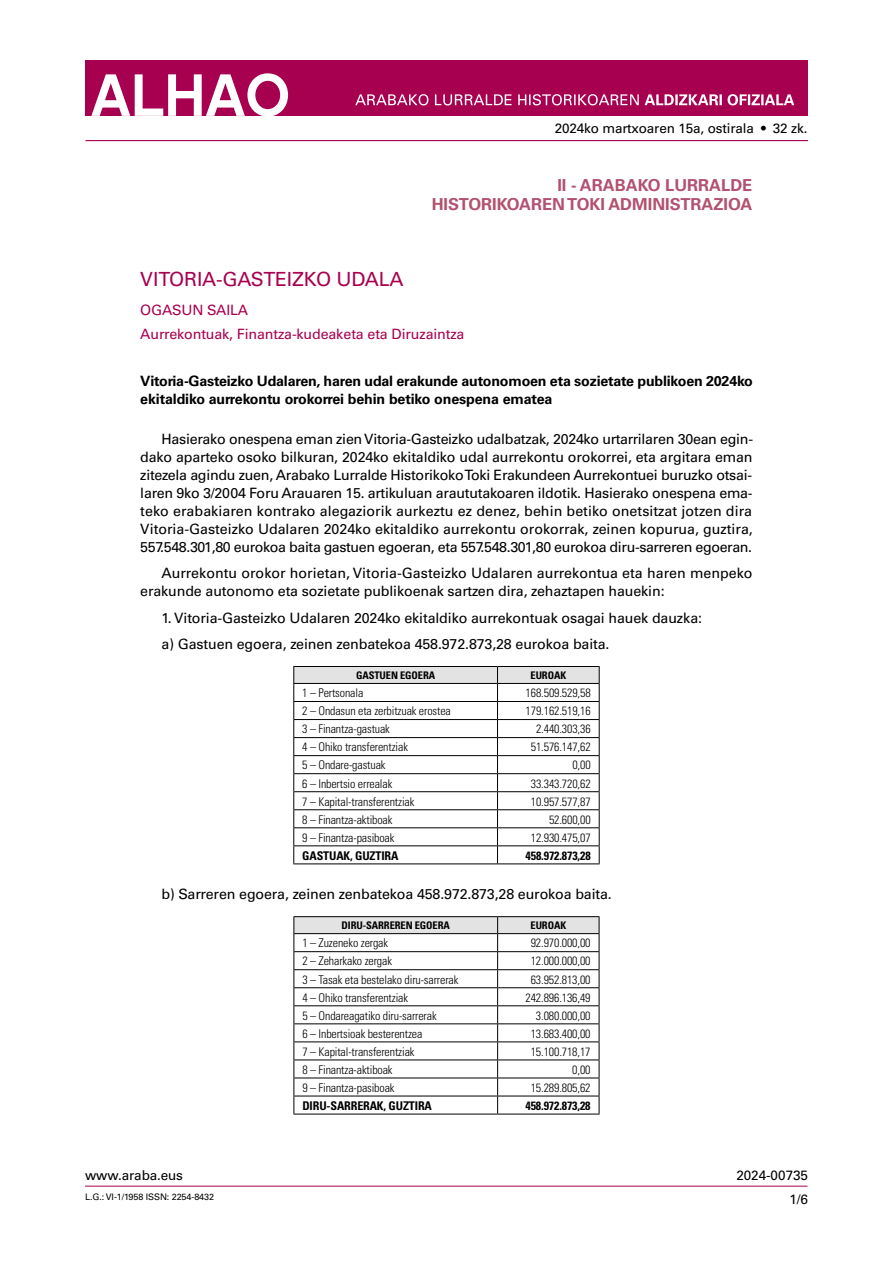
<style>
.page{position:relative;width:893px;height:1263px;background:#fff}
.page>*{position:absolute;margin:0;border:0;box-sizing:border-box;transform-origin:0 0}
.t1{font:19.5px "Univers LT Std";letter-spacing:-.01em;color:#a80050}
.t2{font:700 16.5px/19.8px "Univers LT Std";color:#b25170;text-align:right}
.t3{font:14.25px/18px "Univers LT Std";letter-spacing:-.01em;color:#000}
.t4{font:700 14.25px/18px "Univers LT Std";letter-spacing:-.015em;color:#000}
.t5{font:14.25px/24px "Univers LT Std";letter-spacing:-.01em;color:#a80050}
.t6{font:13.5px "Univers LT Std";letter-spacing:-.01em;color:#000}
.t7{font:300 condensed 12px "Univers LT Std";letter-spacing:-.01em;color:#000}
.t8{font:700 condensed 12px "Univers LT Std";letter-spacing:-.01em;color:#000}
.t9{font:700 condensed 10.5px "Univers LT Std";letter-spacing:-.01em;color:#000}
.t10{font:9px "Univers LT Std";letter-spacing:-.01em;color:#000}
</style>
<div class="page">
<hr style="left:85px;top:1186px;width:722px;height:1px;background:#a80050">
<div style="left:85px;top:60px;width:723px;height:55px;background:#a80050"></div>
<hr style="left:85px;top:140px;width:723px;height:1px;background:#a80050">
<svg style="left:91px;top:73px;width:197px;height:43px"></svg>
<svg style="left:355px;top:94px;width:439px;height:11px"></svg>
<svg style="left:293px;top:666px;width:307px;height:197px"></svg>
<hr style="left:293px;top:863px;width:204px;height:1px;background:#000">
<hr style="left:497px;top:863px;width:103px;height:1px;background:#000">
<hr style="left:293px;top:916px;width:205px;height:1px;background:#000">
<hr style="left:498px;top:916px;width:101px;height:1px;background:#000">
<svg style="left:293px;top:917px;width:307px;height:197px"></svg>
<hr style="left:293px;top:1114px;width:205px;height:1px;background:#000">
<hr style="left:498px;top:1114px;width:101px;height:1px;background:#000">
<p class="t6" style="left:555px;top:121px;width:254px">2024ko martxoaren 15a, ostirala • 32 zk.</p>
<p class="t2" style="left:432px;top:175px;width:322px">II - ARABAKO LURRALDE<br>HISTORIKOAREN TOKI ADMINISTRAZIOA</p>
<h1 class="t1" style="left:140px;top:268px;width:265px">VITORIA-GASTEIZKO UDALA</h1>
<p class="t5" style="left:140px;top:298px;width:326px">OGASUN SAILA<br>Aurrekontuak, Finantza-kudeaketa eta Diruzaintza</p>
<p class="t4" style="left:140px;top:372px;width:614px">Vitoria-Gasteizko Udalaren, haren udal erakunde autonomoen eta sozietate publikoen 2024ko ekitaldiko aurrekontu orokorrei behin betiko onespena ematea</p>
<p class="t3" style="left:140px;top:430px;width:614px;text-align:justify;text-indent:21px">Hasierako onespena eman zien Vitoria-Gasteizko udalbatzak, 2024ko urtarrilaren 30ean egin&shy;dako aparteko osoko bilkuran, 2024ko ekitaldiko udal aurrekontu orokorrei, eta argitara eman zitezela agindu zuen, Arabako Lurralde Historikoko Toki Erakundeen Aurrekontuei buruzko otsai&shy;laren 9ko 3/2004 Foru Arauaren 15. artikuluan araututakoaren ildotik. Hasierako onespena ema&shy;teko erabakiaren kontrako alegaziorik aurkeztu ez denez, behin betiko onetsitzat jotzen dira Vitoria-Gasteizko Udalaren 2024ko ekitaldiko aurrekontu orokorrak, zeinen kopurua, guztira, 557.548.301,80 eurokoa baita gastuen egoeran, eta 557.548.301,80 eurokoa diru-sarreren egoeran.</p>
<p class="t3" style="left:140px;top:564px;width:614px;text-indent:21px">Aurrekontu orokor horietan, Vitoria-Gasteizko Udalaren aurrekontua eta haren menpeko erakunde autonomo eta sozietate publikoenak sartzen dira, zehaztapen hauekin:</p>
<p class="t3" style="left:162px;top:604px;width:542px;line-height:26.5px">1. Vitoria-Gasteizko Udalaren 2024ko ekitaldiko aurrekontuak osagai hauek dauzka: a) Gastuen egoera, zeinen zenbatekoa 458.972.873,28 eurokoa baita.</p>
<p class="t9" style="left:356px;top:669px;width:81px">GASTUEN EGOERA</p>
<p class="t9" style="left:530px;top:669px;width:37px">EUROAK</p>
<p class="t7" style="left:302px;top:686px;width:63px">1 – Pertsonala</p>
<p class="t7" style="left:526px;top:686px;width:67px">168.509.529,58</p>
<p class="t7" style="left:302px;top:704px;width:150px">2 – Ondasun eta zerbitzuak erostea</p>
<p class="t7" style="left:526px;top:704px;width:67px">179.162.519,16</p>
<p class="t7" style="left:302px;top:722px;width:89px">3 – Finantza-gastuak</p>
<p class="t7" style="left:536px;top:722px;width:56px">2.440.303,36</p>
<p class="t7" style="left:302px;top:740px;width:107px">4 – Ohiko transferentziak</p>
<p class="t7" style="left:531px;top:740px;width:61px">51.576.147,62</p>
<p class="t7" style="left:302px;top:758px;width:85px">5 – Ondare-gastuak</p>
<p class="t7" style="left:572px;top:758px;width:20px">0,00</p>
<p class="t7" style="left:302px;top:776px;width:92px">6 – Inbertsio errealak</p>
<p class="t7" style="left:531px;top:776px;width:61px">33.343.720,62</p>
<p class="t7" style="left:302px;top:794px;width:114px">7 – Kapital-transferentziak</p>
<p class="t7" style="left:531px;top:794px;width:61px">10.957.577,87</p>
<p class="t7" style="left:302px;top:812px;width:92px">8 – Finantza-aktiboak</p>
<p class="t7" style="left:549px;top:812px;width:43px">52.600,00</p>
<p class="t7" style="left:302px;top:830px;width:94px">9 – Finantza-pasiboak</p>
<p class="t7" style="left:531px;top:830px;width:61px">12.930.475,07</p>
<p class="t8" style="left:302px;top:848px;width:98px">GASTUAK, GUZTIRA</p>
<p class="t8" style="left:526px;top:848px;width:67px">458.972.873,28</p>
<p class="t3" style="left:162px;top:885px;width:452px">b) Sarreren egoera, zeinen zenbatekoa 458.972.873,28 eurokoa baita.</p>
<p class="t9" style="left:342px;top:919px;width:110px">DIRU-SARREREN EGOERA</p>
<p class="t9" style="left:530px;top:919px;width:37px">EUROAK</p>
<p class="t7" style="left:302px;top:936px;width:87px">1 – Zuzeneko zergak</p>
<p class="t7" style="left:531px;top:936px;width:61px">92.970.000,00</p>
<p class="t7" style="left:302px;top:954px;width:91px">2 – Zeharkako zergak</p>
<p class="t7" style="left:531px;top:954px;width:61px">12.000.000,00</p>
<p class="t7" style="left:302px;top:972px;width:158px">3 – Tasak eta bestelako diru-sarrerak</p>
<p class="t7" style="left:531px;top:972px;width:61px">63.952.813,00</p>
<p class="t7" style="left:302px;top:990px;width:107px">4 – Ohiko transferentziak</p>
<p class="t7" style="left:526px;top:990px;width:67px">242.896.136,49</p>
<p class="t7" style="left:302px;top:1008px;width:136px">5 – Ondareagatiko diru-sarrerak</p>
<p class="t7" style="left:536px;top:1008px;width:56px">3.080.000,00</p>
<p class="t7" style="left:302px;top:1026px;width:122px">6 – Inbertsioak besterentzea</p>
<p class="t7" style="left:531px;top:1026px;width:61px">13.683.400,00</p>
<p class="t7" style="left:302px;top:1044px;width:114px">7 – Kapital-transferentziak</p>
<p class="t7" style="left:531px;top:1044px;width:61px">15.100.718,17</p>
<p class="t7" style="left:302px;top:1062px;width:92px">8 – Finantza-aktiboak</p>
<p class="t7" style="left:572px;top:1062px;width:20px">0,00</p>
<p class="t7" style="left:302px;top:1080px;width:94px">9 – Finantza-pasiboak</p>
<p class="t7" style="left:531px;top:1080px;width:61px">15.289.805,62</p>
<p class="t8" style="left:302px;top:1098px;width:131px">DIRU-SARRERAK, GUZTIRA</p>
<p class="t8" style="left:526px;top:1098px;width:67px">458.972.873,28</p>
<p class="t6" style="left:85px;top:1167px;width:99px">www.araba.eus</p>
<p class="t10" style="left:85px;top:1192px;width:130px">L.G.: VI-1/1958 ISSN: 2254-8432</p>
<p class="t6" style="left:736px;top:1167px;width:73px">2024-00735</p>
<p class="t6" style="left:789px;top:1191px;width:20px">1/6</p>
</div>
